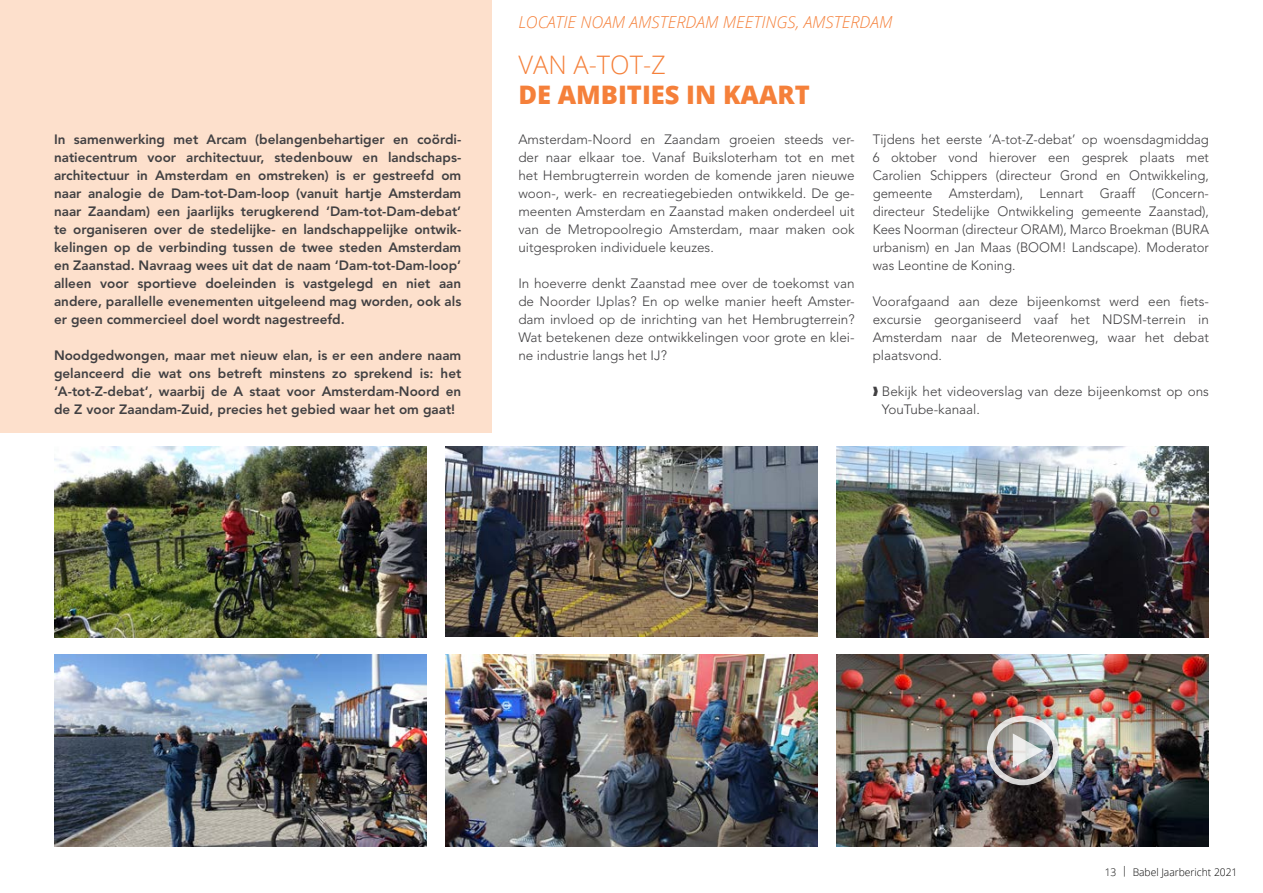
<style>
.page{position:relative;width:1263px;height:893px;background:#fff}
.page>*{position:absolute;margin:0;border:0;box-sizing:border-box;transform-origin:0 0}
.t1{font:800 25.5px "Open Sans";color:#f5803a}
.t2{font:300 25.5px "Open Sans";color:#f5803a}
.t3{font:italic 300 16.5px "Open Sans";color:#f5803a}
.t4{font:300 13.5px/18px "Avenir";color:#414042;text-align:justify}
.t5{font:800 13.5px/18px "Avenir";color:#414042;text-align:justify}
.t6{font:300 10.5px "Open Sans";color:#000}
</style>
<div class="page">
<div style="left:0;top:0;width:491px;height:432px;background:#fde0cc"></div>
<img style="left:54px;top:446px;width:372px;height:192px">
<img style="left:837px;top:655px;width:372px;height:191px">
<img style="left:837px;top:446px;width:372px;height:192px">
<img style="left:54px;top:655px;width:372px;height:191px">
<img style="left:445px;top:655px;width:372px;height:191px">
<img style="left:445px;top:446px;width:372px;height:190px">
<img style="left:987px;top:716px;width:72px;height:69px">
<p class="t5" style="left:54px;top:130px;width:409px">In samenwerking met Arcam (belangenbehartiger en coördi&shy;natiecentrum voor architectuur, stedenbouw en landschaps&shy;architectuur in Amsterdam en omstreken) is er gestreefd om naar analogie de Dam-tot-Dam-loop (vanuit hartje Amsterdam naar Zaandam) een jaarlijks terugkerend ‘Dam-tot-Dam-debat’ te organiseren over de stedelijke- en landschappelijke ontwik&shy;kelingen op de verbinding tussen de twee steden Amsterdam en Zaanstad. Navraag wees uit dat de naam ‘Dam-tot-Dam-loop’ alleen voor sportieve doeleinden is vastgelegd en niet aan andere, parallelle evenementen uitgeleend mag worden, ook als er geen commercieel doel wordt nagestreefd.</p>
<p class="t5" style="left:54px;top:346px;width:409px">Noodgedwongen, maar met nieuw elan, is er een andere naam gelanceerd die wat ons betreft minstens zo sprekend is: het ‘A-tot-Z-debat’, waarbij de A staat voor Amsterdam-Noord en de Z voor Zaandam-Zuid, precies het gebied waar het om gaat!</p>
<p class="t3" style="left:518px;top:10px;width:376px">LOCATIE NOAM AMSTERDAM MEETINGS, AMSTERDAM</p>
<h1 class="t2" style="left:518px;top:47px;width:149px">VAN A-TOT-Z</h1>
<h1 class="t1" style="left:518px;top:75px;width:293px">DE AMBITIES IN KAART</h1>
<p class="t4" style="left:518px;top:130px;width:338px">Amsterdam-Noord en Zaandam groeien steeds ver&shy;der naar elkaar toe. Vanaf Buiksloterham tot en met het Hembrugterrein worden de komende jaren nieuwe woon-, werk- en recreatiegebieden ontwikkeld. De ge&shy;meenten Amsterdam en Zaanstad maken onderdeel uit van de Metropoolregio Amsterdam, maar maken ook uitgesproken individuele keuzes.</p>
<p class="t4" style="left:518px;top:274px;width:338px">In hoeverre denkt Zaanstad mee over de toekomst van de Noorder IJplas? En op welke manier heeft Amster&shy;dam invloed op de inrichting van het Hembrugterrein?<br>Wat betekenen deze ontwikkelingen voor grote en klei&shy;ne industrie langs het IJ?</p>
<p class="t4" style="left:873px;top:130px;width:338px">Tijdens het eerste ‘A-tot-Z-debat’ op woensdagmiddag 6 oktober vond hierover een gesprek plaats met Carolien Schippers (directeur Grond en Ontwikkeling, gemeente Amsterdam), Lennart Graaff (Concern&shy;directeur Stedelijke Ontwikkeling gemeente Zaanstad), Kees Noorman (directeur ORAM), Marco Broekman (BURA urbanism) en Jan Maas (BOOM! Landscape). Moderator was Leontine de Koning.</p>
<p class="t4" style="left:873px;top:292px;width:338px">Voorafgaand aan deze bijeenkomst werd een fiets&shy;excursie georganiseerd vaaf het NDSM-terrein in Amsterdam naar de Meteorenweg, waar het debat plaatsvond.</p>
<p class="t4" style="left:882px;top:382px;width:329px;text-indent:-9px">❱ Bekijk het videoverslag van deze bijeenkomst op ons<br>YouTube-kanaal.</p>
<p class="t6" style="left:1105px;top:864px;width:134px">13 | Babel Jaarbericht 2021</p>
</div>
